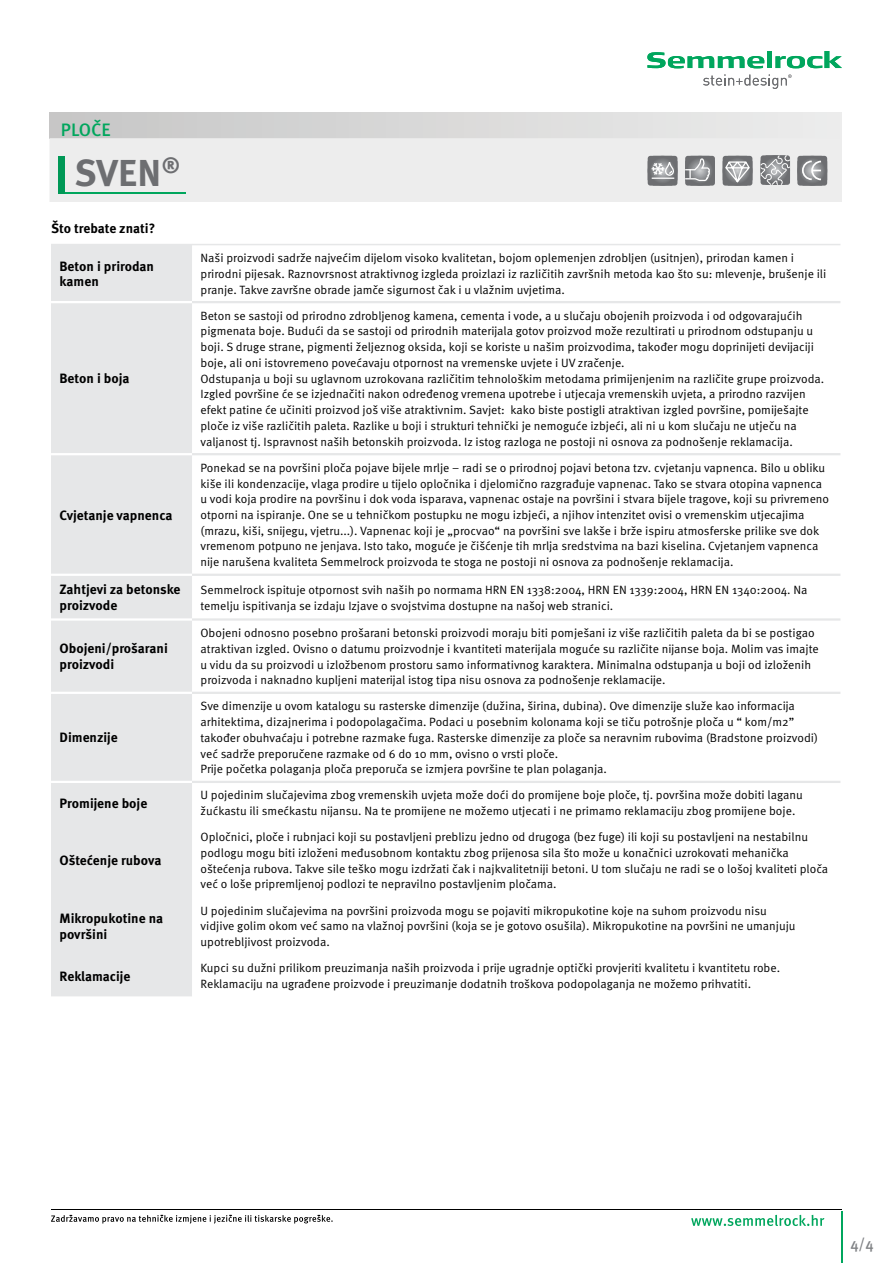
<style>
.page{position:relative;width:893px;height:1263px;background:#fff}
.page>*{position:absolute;margin:0;border:0;box-sizing:border-box;transform-origin:0 0}
.t1{font:700 37.5px "Meta Pro";color:#6d6e71}
.t2{font:500 18px "Meta Pro";letter-spacing:-.005em;color:#00a65d}
.t3{font:500 15px "Meta Pro";color:#808285}
.t4{font:700 13.5px/15.8px "Meta Pro";color:#000}
.t5{font:12px/15.8px "Meta Pro";color:#000}
</style>
<div class="page">
<hr style="left:51px;top:1209px;width:791px;height:1px;background:#000">
<svg style="left:691px;top:1215px;width:133px;height:11px"></svg>
<hr style="left:841px;top:1211px;width:1px;height:52px;background:#00a65d">
<svg style="left:51px;top:1215px;width:282px;height:8px"></svg>
<div style="left:51px;top:245px;width:141px;height:751px;background:#e6e7e8"></div>
<hr style="left:51px;top:301px;width:141px;height:2px;background:#fff">
<hr style="left:51px;top:453px;width:141px;height:2px;background:#fff">
<hr style="left:51px;top:574px;width:141px;height:2px;background:#fff">
<hr style="left:51px;top:618px;width:141px;height:3px;background:#fff">
<hr style="left:51px;top:692px;width:141px;height:2px;background:#fff">
<hr style="left:192px;top:301px;width:648px;height:2px;background:#e6e7e8">
<hr style="left:192px;top:453px;width:648px;height:2px;background:#e6e7e8">
<hr style="left:192px;top:574px;width:648px;height:2px;background:#e6e7e8">
<hr style="left:192px;top:618px;width:648px;height:3px;background:#e6e7e8">
<hr style="left:192px;top:692px;width:648px;height:2px;background:#e6e7e8">
<hr style="left:51px;top:244px;width:141px;height:1px;background:#e6e7e8">
<hr style="left:192px;top:244px;width:648px;height:1px;background:#e6e7e8">
<hr style="left:192px;top:781px;width:648px;height:2px;background:#e6e7e8">
<hr style="left:51px;top:781px;width:141px;height:2px;background:#fff">
<div style="left:49px;top:113px;width:793px;height:25px;background:linear-gradient(to right,#c6c6c6,#ededed)"></div>
<div style="left:49px;top:138px;width:793px;height:64px;background:#ededed"></div>
<hr style="left:58px;top:193px;width:127px;height:1px;background:#00a65d">
<div style="left:58px;top:156px;width:7px;height:38px;background:#009856"></div>
<svg style="left:647px;top:52px;width:117px;height:16px"></svg>
<div style="left:767px;top:51px;width:5px;height:17px;background:#00a65d"></div>
<svg style="left:775px;top:51px;width:67px;height:17px"></svg>
<svg style="left:703px;top:74px;width:89px;height:15px"></svg>
<div style="left:685px;top:156px;width:30px;height:30px;background:#6d6e71;border-radius:3px"></div>
<div style="left:687px;top:158px;width:26px;height:25px;background:#737577;border-radius:50%"></div>
<div style="left:688px;top:159px;width:24px;height:24px;background:#77787b;border-radius:50%"></div>
<div style="left:689px;top:160px;width:22px;height:21px;background:#808285;border-radius:50%"></div>
<svg style="left:684px;top:158px;width:26px;height:24px"></svg>
<div style="left:723px;top:156px;width:29px;height:30px;background:#6d6e71;border-radius:3px"></div>
<div style="left:725px;top:158px;width:25px;height:25px;background:#737577;border-radius:50%"></div>
<div style="left:726px;top:159px;width:23px;height:23px;background:#7c7e81;border-radius:50%"></div>
<svg style="left:725px;top:161px;width:25px;height:22px"></svg>
<div style="left:648px;top:156px;width:29px;height:30px;background:#6d6e71;border-radius:3px"></div>
<div style="left:650px;top:158px;width:25px;height:25px;background:#737577;border-radius:50%"></div>
<div style="left:651px;top:159px;width:23px;height:24px;background:#77787b;border-radius:50%"></div>
<div style="left:651px;top:159px;width:23px;height:23px;background:#7c7e81;border-radius:50%"></div>
<div style="left:652px;top:160px;width:21px;height:21px;background:#808285;border-radius:50%"></div>
<div style="left:653px;top:161px;width:19px;height:20px;background:#848688;border-radius:50%"></div>
<div style="left:653px;top:161px;width:19px;height:19px;background:#8a8c8e;border-radius:50%"></div>
<svg style="left:651px;top:162px;width:24px;height:17px"></svg>
<div style="left:797px;top:156px;width:30px;height:30px;background:#6d6e71;border-radius:3px"></div>
<div style="left:800px;top:158px;width:25px;height:25px;background:#737577;border-radius:50%"></div>
<div style="left:800px;top:159px;width:24px;height:24px;background:#77787b;border-radius:50%"></div>
<div style="left:801px;top:159px;width:23px;height:23px;background:#7c7e81;border-radius:50%"></div>
<svg style="left:802px;top:160px;width:20px;height:21px"></svg>
<svg style="left:759px;top:141px;width:32px;height:56px"></svg>
<h2 class="t2" style="left:61px;top:119px;width:51px">PLOČE</h2>
<h1 class="t1" style="left:74px;top:149px;width:107px">SVEN<sup>®</sup></h1>
<p class="t4" style="left:51px;top:221px;width:106px">Što trebate znati?</p>
<p class="t4" style="left:60px;top:258px;width:96px">Beton i prirodan kamen</p>
<p class="t5" style="left:201px;top:250px;width:627px">Naši proizvodi sadrže najvećim dijelom visoko kvalitetan, bojom oplemenjen zdrobljen (usitnjen), prirodan kamen i prirodni pijesak. Raznovrsnost atraktivnog izgleda proizlazi iz različitih završnih metoda kao što su: mlevenje, brušenje ili pranje. Takve završne obrade jamče sigurnost čak i u vlažnim uvjetima.</p>
<p class="t4" style="left:60px;top:371px;width:72px">Beton i boja</p>
<p class="t4" style="left:60px;top:507px;width:115px">Cvjetanje vapnenca</p>
<p class="t5" style="left:201px;top:308px;width:625px">Beton se sastoji od prirodno zdrobljenog kamena, cementa i vode, a u slučaju obojenih proizvoda i od odgovarajućih pigmenata boje. Budući da se sastoji od prirodnih materijala gotov proizvod može rezultirati u prirodnom odstupanju u boji. S druge strane, pigmenti željeznog oksida, koji se koriste u našim proizvodima, također mogu doprinijeti devijaciji boje, ali oni istovremeno povećavaju otpornost na vremenske uvjete i UV zračenje.<br>Odstupanja u boji su uglavnom uzrokovana različitim tehnološkim metodama primijenjenim na različite grupe proizvoda.<br>Izgled površine će se izjednačiti nakon određenog vremena upotrebe i utjecaja vremenskih uvjeta, a prirodno razvijen efekt patine će učiniti proizvod još više atraktivnim. Savjet: kako biste postigli atraktivan izgled površine, pomiješajte ploče iz više različitih paleta. Razlike u boji i strukturi tehnički je nemoguće izbjeći, ali ni u kom slučaju ne utječu na valjanost tj. Ispravnost naših betonskih proizvoda. Iz istog razloga ne postoji ni osnova za podnošenje reklamacija.</p>
<p class="t5" style="left:201px;top:460px;width:630px">Ponekad se na površini ploča pojave bijele mrlje – radi se o prirodnoj pojavi betona tzv. cvjetanju vapnenca. Bilo u obliku kiše ili kondenzacije, vlaga prodire u tijelo opločnika i djelomično razgrađuje vapnenac. Tako se stvara otopina vapnenca u vodi koja prodire na površinu i dok voda isparava, vapnenac ostaje na površini i stvara bijele tragove, koji su privremeno otporni na ispiranje. One se u tehničkom postupku ne mogu izbjeći, a njihov intenzitet ovisi o vremenskim utjecajima (mrazu, kiši, snijegu, vjetru...). Vapnenac koji je „procvao“ na površini sve lakše i brže ispiru atmosferske prilike sve dok vremenom potpuno ne jenjava. Isto tako, moguće je čišćenje tih mrlja sredstvima na bazi kiselina. Cvjetanjem vapnenca nije narušena kvaliteta Semmelrock proizvoda te stoga ne postoji ni osnova za podnošenje reklamacija.</p>
<p class="t4" style="left:60px;top:582px;width:122px">Zahtjevi za betonske proizvode</p>
<p class="t5" style="left:201px;top:582px;width:608px">Semmelrock ispituje otpornost svih naših po normama HRN EN 1338:2004, HRN EN 1339:2004, HRN EN 1340:2004. Na temelju ispitivanja se izdaju Izjave o svojstvima dostupne na našoj web stranici.</p>
<p class="t4" style="left:60px;top:641px;width:110px">Obojeni/prošarani proizvodi</p>
<p class="t5" style="left:201px;top:625px;width:620px">Obojeni odnosno posebno prošarani betonski proizvodi moraju biti pomješani iz više različitih paleta da bi se postigao atraktivan izgled. Ovisno o datumu proizvodnje i kvantiteti materijala moguće su različite nijanse boja. Molim vas imajte u vidu da su proizvodi u izložbenom prostoru samo informativnog karaktera. Minimalna odstupanja u boji od izloženih proizvoda i naknadno kupljeni materijal istog tipa nisu osnova za podnošenje reklamacije.</p>
<p class="t4" style="left:60px;top:730px;width:60px">Dimenzije</p>
<p class="t5" style="left:201px;top:699px;width:619px">Sve dimenzije u ovom katalogu su rasterske dimenzije (dužina, širina, dubina). Ove dimenzije služe kao informacija arhitektima, dizajnerima i podopolagačima. Podaci u posebnim kolonama koji se tiču potrošnje ploča u “ kom/m2” također obuhvaćaju i potrebne razmake fuga. Rasterske dimenzije za ploče sa neravnim rubovima (Bradstone proizvodi) već sadrže preporučene razmake od 6 do 10 mm, ovisno o vrsti ploče.<br>Prije početka polaganja ploča preporuča se izmjera površine te plan polaganja.</p>
<p class="t4" style="left:60px;top:796px;width:89px">Promijene boje</p>
<p class="t5" style="left:201px;top:788px;width:604px">U pojedinim slučajevima zbog vremenskih uvjeta može doći do promijene boje ploče, tj. površina može dobiti laganu žućkastu ili smećkastu nijansu. Na te promijene ne možemo utjecati i ne primamo reklamaciju zbog promijene boje.</p>
<p class="t4" style="left:60px;top:853px;width:103px">Oštećenje rubova</p>
<p class="t5" style="left:201px;top:829px;width:629px">Opločnici, ploče i rubnjaci koji su postavljeni preblizu jedno od drugoga (bez fuge) ili koji su postavljeni na nestabilnu podlogu mogu biti izloženi međusobnom kontaktu zbog prijenosa sila što može u konačnici uzrokovati mehanička oštećenja rubova. Takve sile teško mogu izdržati čak i najkvalitetniji betoni. U tom slučaju ne radi se o lošoj kvaliteti ploča već o loše pripremljenoj podlozi te nepravilno postavljenim pločama.</p>
<p class="t4" style="left:60px;top:911px;width:105px">Mikropukotine na površini</p>
<p class="t5" style="left:201px;top:903px;width:597px">U pojedinim slučajevima na površini proizvoda mogu se pojaviti mikropukotine koje na suhom proizvodu nisu vidjive golim okom već samo na vlažnoj površini (koja se je gotovo osušila). Mikropukotine na površini ne umanjuju upotrebljivost proizvoda.</p>
<p class="t4" style="left:60px;top:968px;width:72px">Reklamacije</p>
<p class="t5" style="left:201px;top:960px;width:581px">Kupci su dužni prilikom preuzimanja naših proizvoda i prije ugradnje optički provjeriti kvalitetu i kvantitetu robe.<br>Reklamaciju na ugrađene proizvode i preuzimanje dodatnih troškova podopolaganja ne možemo prihvatiti.</p>
<p class="t3" style="left:850px;top:1234px;width:25px">4/4</p>
</div>
